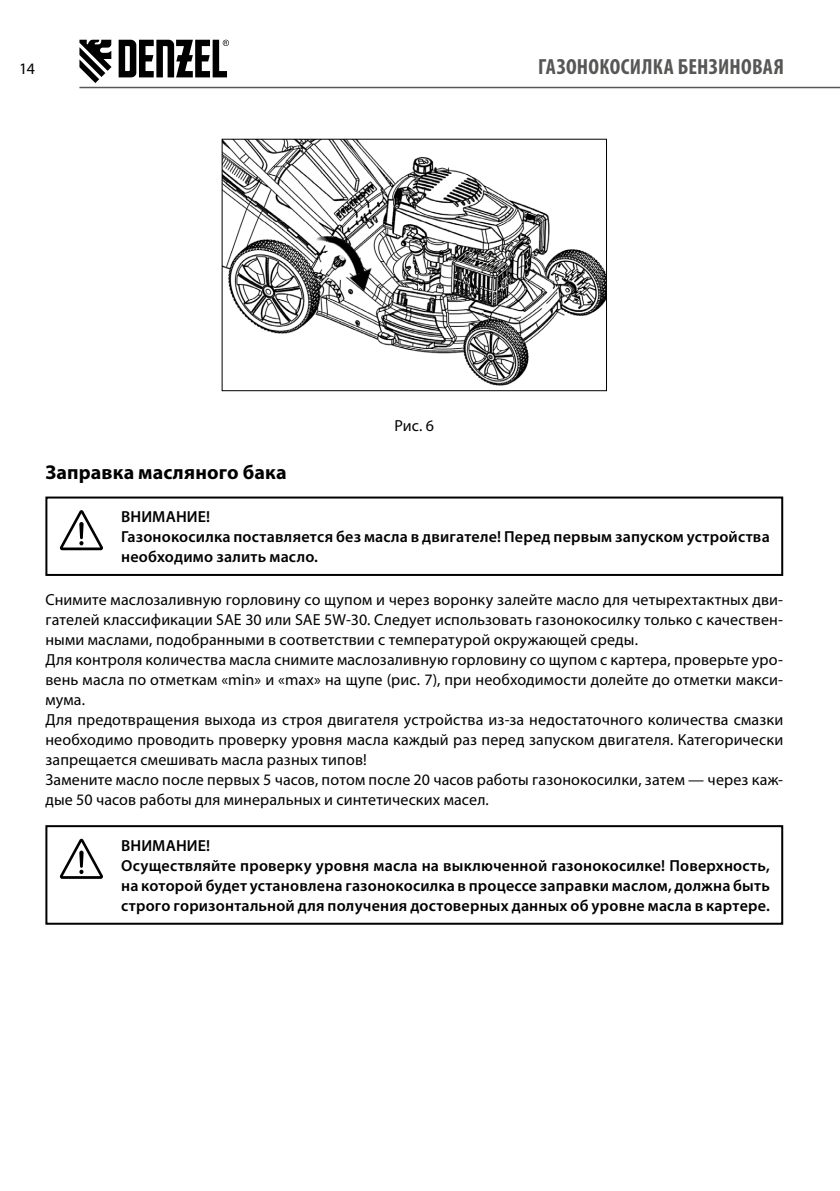
<style>
.page{position:relative;width:840px;height:1191px;background:#fff}
.page>*{position:absolute;margin:0;border:0;box-sizing:border-box;transform-origin:0 0}
.t1{font:700 condensed 22px "Myriad Pro";letter-spacing:.015em;color:#575756}
.t2{font:700 20px "Myriad Pro";letter-spacing:.01em;color:#000}
.t3{font:16px/20px "Myriad Pro";letter-spacing:.01em;color:#000}
.t4{font:600 16px/20px "Myriad Pro";letter-spacing:.01em;color:#000}
</style>
<div class="page">
<hr style="left:79px;top:87px;width:760px;height:1px;background:#575756">
<svg style="left:79px;top:40px;width:32px;height:43px"></svg>
<svg style="left:118px;top:40px;width:111px;height:37px"></svg>
<img style="left:223px;top:141px;width:381px;height:245px">
<div style="left:221px;top:139px;width:385px;height:252px;border:1px solid #000"></div>
<svg style="left:60px;top:510px;width:43px;height:40px"></svg>
<div style="left:45px;top:496px;width:737px;height:80px;border:2px solid #000"></div>
<svg style="left:60px;top:838px;width:43px;height:41px"></svg>
<div style="left:45px;top:825px;width:737px;height:99px;border:2px solid #000"></div>
<p class="t3" style="left:19px;top:59px;width:17px">14</p>
<h1 class="t1" style="left:537px;top:53px;width:247px">ГАЗОНОКОСИЛКА БЕНЗИНОВАЯ</h1>
<p class="t3" style="left:394px;top:415px;width:41px">Рис. 6</p>
<p class="t2" style="left:45px;top:459px;width:242px">Заправка масляного бака</p>
<p class="t4" style="left:121px;top:506px;width:649px">ВНИМАНИЕ!<br>Газонокосилка поставляется без масла в двигателе! Перед первым запуском устройства необходимо залить масло.</p>
<p class="t3" style="left:45px;top:589px;width:739px">Снимите маслозаливную горловину со щупом и через воронку залейте масло для четырехтактных дви&shy;гателей классификации SAE 30 или SAE 5W-30. Следует использовать газонокосилку только с качествен&shy;ными маслами, подобранными в соответствии с температурой окружающей среды.<br>Для контроля количества масла снимите маслозаливную горловину со щупом с картера, проверьте уро&shy;вень масла по отметкам «min» и «max» на щупе (рис. 7), при необходимости долейте до отметки макси&shy;мума.<br>Для предотвращения выхода из строя двигателя устройства из-за недостаточного количества смазки необходимо проводить проверку уровня масла каждый раз перед запуском двигателя. Категорически запрещается смешивать масла разных типов!<br>Замените масло после первых 5 часов, потом после 20 часов работы газонокосилки, затем — через каж&shy;дые 50 часов работы для минеральных и синтетических масел.</p>
<p class="t4" style="left:121px;top:834px;width:649px">ВНИМАНИЕ!<br>Осуществляйте проверку уровня масла на выключенной газонокосилке! Поверхность, на которой будет установлена газонокосилка в процессе заправки маслом, должна быть строго горизонтальной для получения достоверных данных об уровне масла в картере.</p>
</div>
